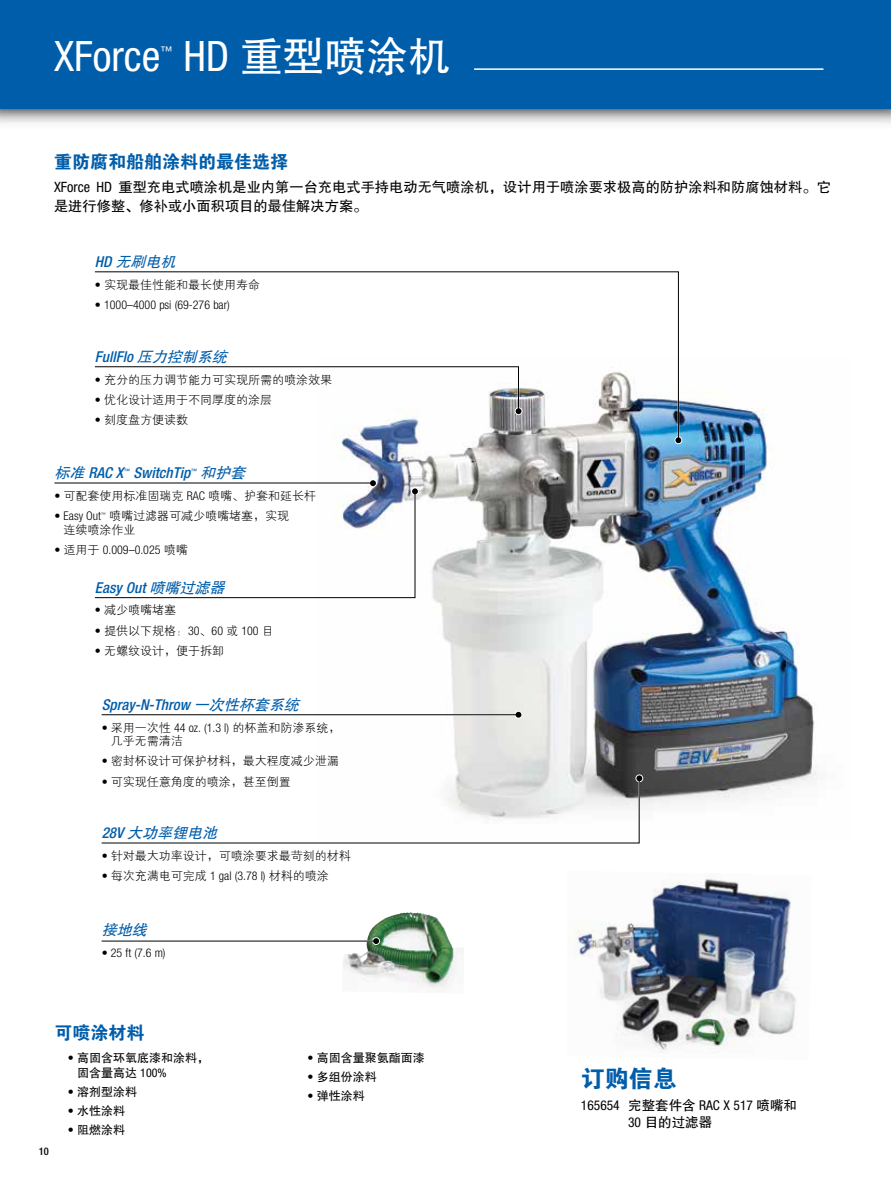
<style>
.page{position:relative;width:891px;height:1188px;background:#fff}
.page>*{position:absolute;margin:0;border:0;box-sizing:border-box;transform-origin:0 0}
.t1{font:42px "FZHTJW GB1 0";color:#fff}
.t2{font:condensed 42px "Helvetica Neue LT Std";color:#fff}
.t3{font:24px "FZDHTJW GB1 0";color:#005daa}
.t4{font:18px "FZDHTJW GB1 0";color:#005daa}
.t5{font:italic 500 condensed 15px "Helvetica Neue LT Std";color:#005daa}
.t6{font:italic 15px "FZHTJW GB1 0";color:#005daa}
.t7{font:14.25px/19.5px "FZHTJW GB1 0";color:#000}
.t8{font:condensed 13.5px "Helvetica Neue LT Std";color:#000}
.t9{font:13.5px "FZHTJW GB1 0";color:#000}
.t10{font:12px/13.6px "FZXH1 JW GB1 0";color:#000}
.t11{font:300 condensed 12px "Helvetica Neue LT Std";color:#000}
.t12{font:12px/15px "FZHTJW GB1 0";color:#000}
.t13{font:condensed 12px "Helvetica Neue LT Std";color:#fff}
.t14{font:500 condensed 10.5px "Helvetica Neue LT Std";color:#000}
.t15{font:italic 500 condensed 6px "Helvetica Neue LT Std";color:#005daa}
.t16{font:300 condensed 4.8px "Helvetica Neue LT Std";color:#000}
.s1{font-family:"Helvetica Neue LT Std";font-stretch:condensed}
.s2{font-family:"Helvetica Neue LT Std";font-weight:500;font-stretch:condensed}
.s3{font-family:"Helvetica Neue LT Std";font-weight:300;font-stretch:condensed}
.s4{font-family:"FZHTJW GB1 0";font-weight:400;font-stretch:normal}
.s5{font-family:"FZXH1 JW GB1 0";font-weight:400;font-stretch:normal}
.s6{font-family:"FZHTJW GB1 0";font-stretch:normal}
</style>
<div class="page">
<img style="left:341px;top:399px;width:477px;height:408px">
<img style="left:568px;top:878px;width:228px;height:175px">
<div style="left:0;top:0;width:891px;height:109px;background:#005daa"></div>
<hr style="left:474px;top:68px;width:349px;height:2px;background:#fff">
<img style="left:343px;top:912px;width:119px;height:76px">
<hr style="left:102px;top:714px;width:417px;height:2px;background:#fff">
<hr style="left:102px;top:940px;width:275px;height:2px;background:#fff">
<div style="left:369px;top:479px;width:8px;height:8px;background:#fff;border-radius:50%"></div>
<div style="left:411px;top:487px;width:8px;height:8px;background:#fff;border-radius:50%"></div>
<svg style="left:515px;top:711px;width:7px;height:8px"></svg>
<svg style="left:516px;top:712px;width:5px;height:6px"></svg>
<svg style="left:675px;top:437px;width:6px;height:6px"></svg>
<svg style="left:372px;top:937px;width:8px;height:8px"></svg>
<svg style="left:373px;top:938px;width:6px;height:6px"></svg>
<svg style="left:101px;top:775px;width:541px;height:69px"></svg>
<hr style="left:102px;top:714px;width:417px;height:1px;background:#000">
<hr style="left:54px;top:483px;width:318px;height:1px;background:#000">
<svg style="left:93px;top:480px;width:325px;height:119px"></svg>
<hr style="left:102px;top:941px;width:275px;height:1px;background:#000">
<svg style="left:95px;top:271px;width:584px;height:170px"></svg>
<h1 class="t2" style="left:54px;top:31px;width:108px">XForce</h1>
<p class="t13" style="left:160px;top:43px;width:13px">™</p>
<h1 class="t1" style="left:183px;top:33px;width:268px"><span class="s1">HD</span> 重型喷涂机</h1>
<h3 class="t4" style="left:54px;top:152px;width:235px">重防腐和船舶涂料的最佳选择</h3>
<p class="t7" style="left:54px;top:177px;width:778px"><span class="s1">XForce HD</span> 重型充电式喷涂机是业内第一台充电式手持电动无气喷涂机，设计用于喷涂要求极高的防护涂料和防腐蚀材料。它是进行修整、修补或小面积项目的最佳解决方案。</p>
<p class="t6" style="left:95px;top:254px;width:87px"><span class="s2">H D</span> 无刷电机</p>
<p class="t10" style="left:95px;top:278px;width:167px"><span class="s3">•</span> 实现最佳性能和最长使用寿命</p>
<p class="t11" style="left:95px;top:298px;width:136px">• 1000–4000 psi (69-276 bar)</p>
<p class="t5" style="left:95px;top:347px;width:138px">FullFlo <span class="s4">压力控制系统</span></p>
<p class="t10" style="left:95px;top:373px;width:239px"><span class="s3">•</span> 充分的压力调节能力可实现所需的喷涂效果</p>
<p class="t10" style="left:95px;top:393px;width:179px"><span class="s3">•</span> 优化设计适用于不同厚度的涂层</p>
<p class="t10" style="left:95px;top:413px;width:95px"><span class="s3">•</span> 刻度盘方便读数</p>
<p class="t5" style="left:54px;top:464px;width:71px"><span class="s4">标准</span> RAC X</p>
<p class="t15" style="left:123px;top:467px;width:7px">™</p>
<p class="t5" style="left:133px;top:464px;width:58px">SwitchTip</p>
<p class="t15" style="left:190px;top:467px;width:7px">™</p>
<p class="t6" style="left:200px;top:465px;width:51px">和护套</p>
<p class="t10" style="left:54px;top:489px;width:263px"><span class="s3">•</span> 可配套使用标准固瑞克 <span class="s3">RAC</span> 喷嘴、护套和延长杆</p>
<p class="t11" style="left:54px;top:509px;width:48px">• Easy Out</p>
<p class="t16" style="left:101px;top:512px;width:6px">™</p>
<p class="t10" style="left:64px;top:509px;width:227px;text-indent:46px">喷嘴过滤器可减少喷嘴堵塞，实现连续喷涂作业</p>
<p class="t11" style="left:54px;top:543px;width:135px">• <span class="s5">适用于</span> 0.009–0.025 <span class="s5">喷嘴</span></p>
<p class="t5" style="left:95px;top:578px;width:136px">Easy Out <span class="s4">喷嘴过滤器</span></p>
<p class="t10" style="left:95px;top:604px;width:83px"><span class="s3">•</span> 减少喷嘴堵塞</p>
<p class="t10" style="left:95px;top:624px;width:180px"><span class="s3">•</span> 提供以下规格：<span class="s3">30</span>、<span class="s3">60</span> 或 <span class="s3">100</span> 目</p>
<p class="t10" style="left:95px;top:644px;width:131px"><span class="s3">•</span> 无螺纹设计，便于拆卸</p>
<p class="t5" style="left:102px;top:695px;width:203px">Spray-N-Throw <span class="s4">一次性杯套系统</span></p>
<p class="t10" style="left:111px;top:721px;width:231px;text-indent:-9px"><span class="s3">•</span> 采用一次性 <span class="s3">44 oz. (1.3 l)</span> 的杯盖和防渗系统，几乎无需清洁</p>
<p class="t10" style="left:102px;top:755px;width:239px"><span class="s3">•</span> 密封杯设计可保护材料，最大程度减少泄漏</p>
<p class="t10" style="left:102px;top:775px;width:191px"><span class="s3">•</span> 可实现任意角度的喷涂，甚至倒置</p>
<p class="t6" style="left:102px;top:825px;width:122px"><span class="s2">2 8 V</span> 大功率锂电池</p>
<p class="t10" style="left:102px;top:849px;width:251px"><span class="s3">•</span> 针对最大功率设计，可喷涂要求最苛刻的材料</p>
<p class="t10" style="left:102px;top:869px;width:229px"><span class="s3">•</span> 每次充满电可完成 <span class="s3">1 gal (3.78 l)</span> 材料的喷涂</p>
<p class="t6" style="left:102px;top:922px;width:51px">接地线</p>
<p class="t11" style="left:102px;top:946px;width:65px">• 25 ft (7.6 m)</p>
<h3 class="t4" style="left:54px;top:1023px;width:91px">可喷涂材料</h3>
<p class="t12" style="left:77px;top:1050px;width:133px;text-indent:-9px"><span class="s1">•</span> 高固含环氧底漆和涂料，固含量高达 <span class="s1">100%</span></p>
<p class="t12" style="left:68px;top:1084px;width:71px"><span class="s1">•</span> 溶剂型涂料</p>
<p class="t12" style="left:68px;top:1103px;width:59px"><span class="s1">•</span> 水性涂料</p>
<p class="t12" style="left:68px;top:1122px;width:59px"><span class="s1">•</span> 阻燃涂料</p>
<p class="t14" style="left:39px;top:1145px;width:12px">10</p>
<p class="t12" style="left:308px;top:1050px;width:119px"><span class="s1">•</span> 高固含量聚氨酯面漆</p>
<p class="t12" style="left:308px;top:1069px;width:71px"><span class="s1">•</span> 多组份涂料</p>
<p class="t12" style="left:308px;top:1088px;width:59px"><span class="s1">•</span> 弹性涂料</p>
<h2 class="t3" style="left:581px;top:1065px;width:97px">订购信息</h2>
<p class="t8" style="left:581px;top:1098px;width:218px">165654 <span class="s6">完整套件含</span> RAC X 517 <span class="s6">喷嘴和</span></p>
<p class="t9" style="left:628px;top:1114px;width:86px"><span class="s1">30</span> 目的过滤器</p>
</div>
